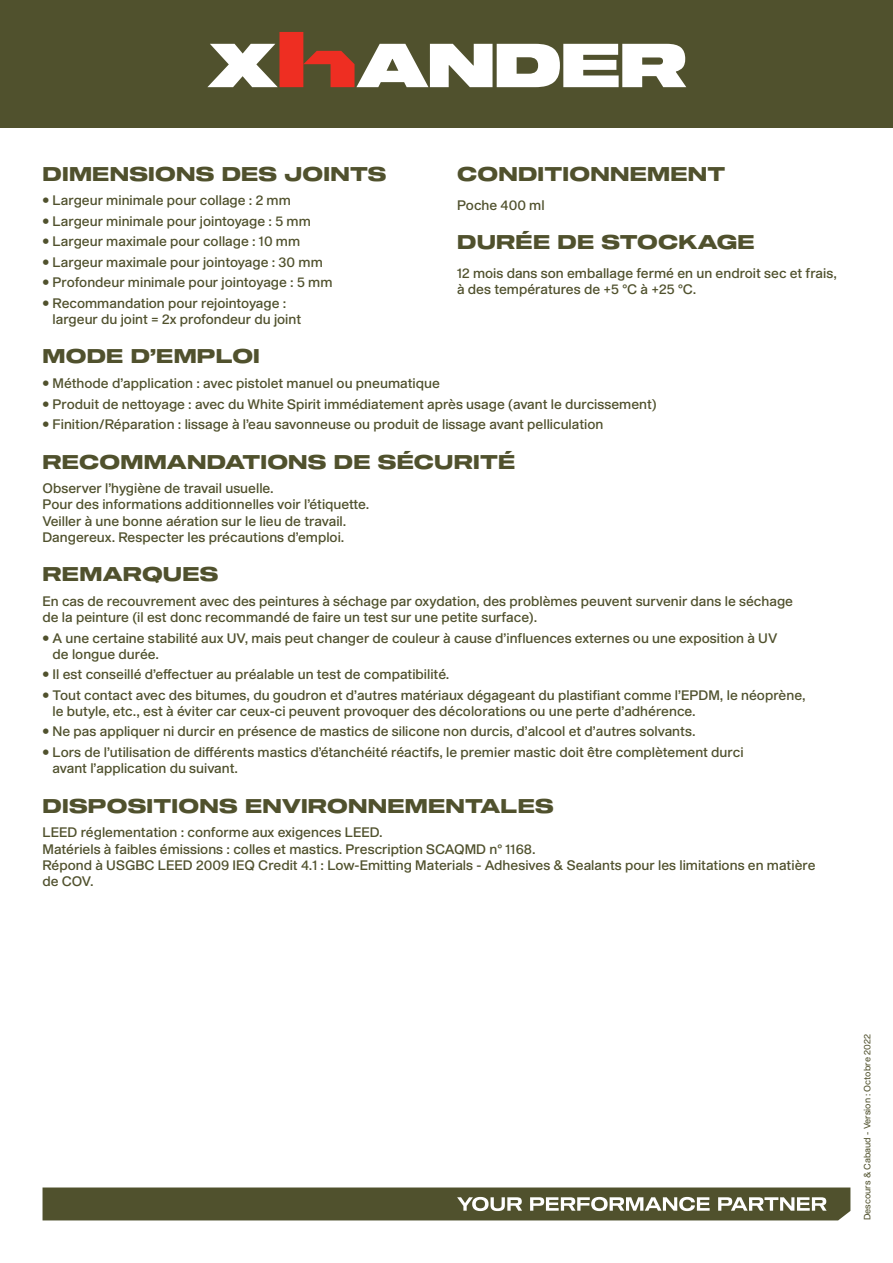
<style>
.page{position:relative;width:893px;height:1263px;background:#fff}
.page>*{position:absolute;margin:0;border:0;box-sizing:border-box;transform-origin:0 0}
.t1{font:19.5px "Shapiro 75 Heavy Extd";letter-spacing:.01em;color:#50512d}
.t2{font:13.5px/16.2px "Shapiro 55 Middle";color:#50512d}
.t3{font:9px "Shapiro 45 Welter";color:#50512d}
</style>
<div class="page">
<svg style="left:43px;top:1187px;width:807px;height:33px;background:#636444"></svg>
<div style="left:0;top:0;width:893px;height:128px;background:#50512d"></div>
<svg style="left:207px;top:32px;width:479px;height:55px"></svg>
<h1 class="t1" style="left:43px;top:160px;width:346px">DIMENSIONS DES JOINTS</h1>
<p class="t2" style="left:43px;top:193px;width:250px">• Largeur minimale pour collage 2: mm</p>
<p class="t2" style="left:43px;top:213px;width:270px">• Largeur minimale pour jointoyage 5: mm</p>
<p class="t2" style="left:43px;top:234px;width:259px">• Largeur maximale pour collage : 10 mm</p>
<p class="t2" style="left:43px;top:254px;width:282px">• Largeur maximale pour jointoyage : 30 mm</p>
<p class="t2" style="left:43px;top:275px;width:291px">• Profondeur minimale pour jointoyage 5: mm</p>
<p class="t2" style="left:53px;top:295px;width:250px;text-indent:-10px">• Recommandation pour rejointoyage : largeur du joint = x2 profondeur du joint</p>
<h1 class="t1" style="left:43px;top:343px;width:219px">MODE D’EMPLOI</h1>
<p class="t2" style="left:43px;top:376px;width:399px">• Méthode d’application : avec pistolet manuel ou pneumatique</p>
<p class="t2" style="left:43px;top:396px;width:616px">• Produit de nettoyage : avec du White Spirit immédiatement après usage (avant le durcissement(</p>
<p class="t2" style="left:43px;top:417px;width:562px">• Finition/Réparation : lissage ’là eau savonneuse ou produit de lissage avant pelliculation</p>
<h1 class="t1" style="left:43px;top:448px;width:474px">RECOMMANDATIONS DE SÉCURITÉ</h1>
<p class="t2" style="left:43px;top:481px;width:328px">Observer ’l hygiène de travail usuelle.<br>Pour des informations additionnelles voir ’l étiquette.<br>Veiller à une bonne aération sur le lieu de travail.<br>Dangereux. Respecter les précautions d’emploi.</p>
<h1 class="t1" style="left:43px;top:560px;width:178px">REMARQUES</h1>
<p class="t2" style="left:43px;top:594px;width:752px">En cas de recouvrement avec des peintures à séchage par oxydation, des problèmes peuvent survenir dans le séchage de la peinture (il est donc recommandé de faire un test sur une petite surface .(</p>
<p class="t2" style="left:53px;top:630px;width:726px;text-indent:-10px">• A une certaine stabilité aux UV, mais peut changer de couleur à cause d’influences externes ou une exposition à UV de longue durée.</p>
<p class="t2" style="left:43px;top:667px;width:408px">• Il est conseillé d’effectuer au préalable un test de compatibilité.</p>
<p class="t2" style="left:53px;top:687px;width:754px;text-indent:-10px">• Tout contact avec des bitumes, du goudron et d’autres matériaux dégageant du plastifiant comme ’l EPDM le, néoprène, le butyle, etc., est à éviter car ceux-ci peuvent provoquer des décolorations ou une perte d’adhérence.</p>
<p class="t2" style="left:43px;top:724px;width:655px">• Ne pas appliquer ni durcir en présence de mastics de silicone non durcis d, ’alcool et d’autres solvants.</p>
<p class="t2" style="left:53px;top:744px;width:692px;text-indent:-10px">• Lors de ’l utilisation de différents mastics d’étanchéité réactifs le, premier mastic doit être complètement durci avant ’l application du suivant.</p>
<h1 class="t1" style="left:43px;top:792px;width:513px">DISPOSITIONS ENVIRONNEMENTALES</h1>
<p class="t2" style="left:43px;top:825px;width:774px">LEED réglementation : conforme aux exigences LEED.<br>Matériels à faibles émissions : colles et mastics. Prescription SCAQMD °n 1168.<br>Répond à USGBC LEED 2009 IEQ Credit 4.1 : Low-Emitting Materials - Adhesives &amp; Sealants pour les limitations en matière de COV.</p>
<h1 class="t1" style="left:457px;top:160px;width:270px">CONDITIONNEMENT</h1>
<p class="t2" style="left:457px;top:197px;width:89px">Poche 400 ml</p>
<h1 class="t1" style="left:457px;top:228px;width:299px">DURÉE DE STOCKAGE</h1>
<p class="t2" style="left:457px;top:266px;width:381px">12 mois dans son emballage fermé en un endroit sec et frais, à des températures de +5 C° à +25 C° .</p>
<p class="t3" style="left:861px;top:1220px;width:188px;rotate:-90deg">Descours &amp; Cabaud - Version : Octobre 2022</p>
</div>
